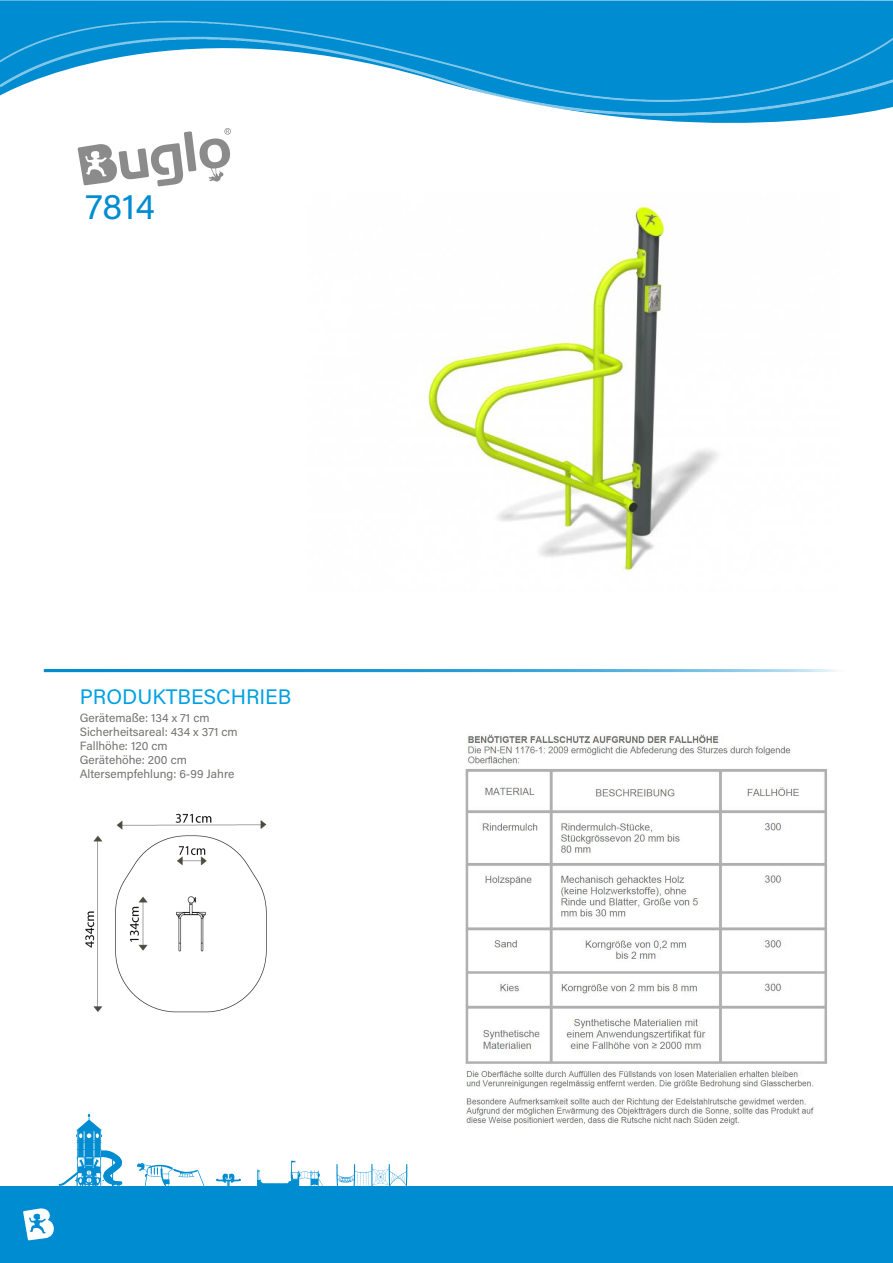
<style>
.page{position:relative;width:893px;height:1263px;background:#fff}
.page>*{position:absolute;margin:0;border:0;box-sizing:border-box;transform-origin:0 0}
.t1{font:36px "Acumin Pro";color:#008cd1}
.t2{font:21px "Acumin Pro";color:#00a1e3}
.t3{font:12px/14px "Acumin Pro";color:#737370}
</style>
<div class="page">
<img style="left:79px;top:157px;width:151px;height:30px">
<img style="left:465px;top:734px;width:362px;height:393px">
<img style="left:424px;top:206px;width:294px;height:370px">
<svg style="left:0;top:0;width:893px;height:157px"></svg>
<img style="left:0;top:102px;width:893px;height:14px">
<img style="left:0;top:21px;width:893px;height:81px">
<hr style="left:44px;top:669px;width:807px;height:3px;background:#008cd1">
<div style="left:0;top:1186px;width:893px;height:77px;background:#008cd1"></div>
<svg style="left:257px;top:1161px;width:66px;height:25px"></svg>
<svg style="left:216px;top:1173px;width:25px;height:13px"></svg>
<svg style="left:336px;top:1163px;width:72px;height:23px"></svg>
<svg style="left:59px;top:1113px;width:63px;height:73px"></svg>
<svg style="left:137px;top:1163px;width:68px;height:23px"></svg>
<svg style="left:23px;top:1208px;width:31px;height:32px"></svg>
<img style="left:85px;top:813px;width:182px;height:200px">
<h1 class="t1" style="left:85px;top:181px;width:71px">7814</h1>
<h2 class="t2" style="left:80px;top:682px;width:213px">PRODUKTBESCHRIEB</h2>
<p class="t3" style="left:80px;top:710px;width:159px">Gerätemaße: 134 x 71 cm<br>Sicherheitsareal: 434 x 371 cm<br>Fallhöhe: 120 cm<br>Gerätehöhe: 200 cm<br>Altersempfehlung: 6-99 Jahre</p>
</div>
